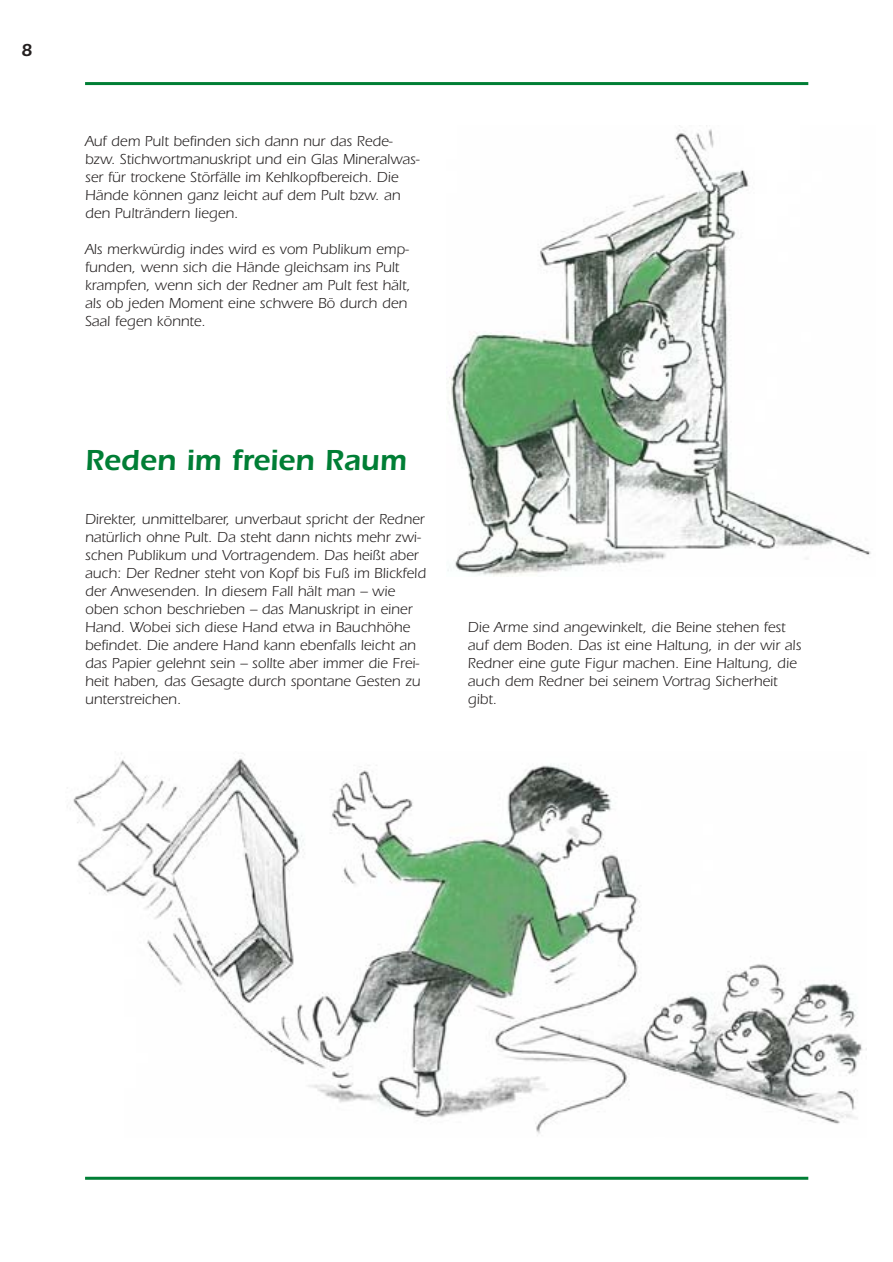
<style>
.page{position:relative;width:893px;height:1262px;background:#fff}
.page>*{position:absolute;margin:0;border:0;box-sizing:border-box;transform-origin:0 0}
.t1{font:600 30px "Itc Eras";color:#007e35}
.t2{font:600 18px "Itc Eras";color:#231f1f}
.t3{font:15px/18px "Itc Eras";color:#231f1f}
</style>
<div class="page">
<hr style="left:85px;top:82px;width:723px;height:3px;background:#007e35">
<hr style="left:85px;top:1176px;width:723px;height:3px;background:#007e35">
<img style="left:447px;top:125px;width:424px;height:451px">
<img style="left:70px;top:753px;width:793px;height:381px">
<p class="t2" style="left:21px;top:44px;width:13px">8</p>
<p class="t3" style="left:85px;top:133px;width:336px">Auf dem Pult befinden sich dann nur das Rede&shy;bzw. Stichwortmanuskript und ein Glas Mineralwas&shy;ser für trockene Störfälle im Kehlkopfbereich. Die Hände können ganz leicht auf dem Pult bzw. an den Pulträndern liegen.</p>
<p class="t3" style="left:85px;top:241px;width:327px">Als merkwürdig indes wird es vom Publikum emp&shy;funden, wenn sich die Hände gleichsam ins Pult krampfen, wenn sich der Redner am Pult fest hält, als ob jeden Moment eine schwere Bö durch den Saal fegen könnte.</p>
<h1 class="t1" style="left:85px;top:450px;width:323px">Reden im freien Raum</h1>
<p class="t3" style="left:85px;top:511px;width:342px">Direkter, unmittelbarer, unverbaut spricht der Redner natürlich ohne Pult. Da steht dann nichts mehr zwi&shy;schen Publikum und Vortragendem. Das heißt aber auch: Der Redner steht von Kopf bis Fuß im Blickfeld der Anwesenden. In diesem Fall hält man – wie oben schon beschrieben – das Manuskript in einer Hand. Wobei sich diese Hand etwa in Bauchhöhe befindet. Die andere Hand kann ebenfalls leicht an das Papier gelehnt sein – sollte aber immer die Frei&shy;heit haben, das Gesagte durch spontane Gesten zu unterstreichen.</p>
<p class="t3" style="left:468px;top:619px;width:335px">Die Arme sind angewinkelt, die Beine stehen fest auf dem Boden. Das ist eine Haltung, in der wir als Redner eine gute Figur machen. Eine Haltung, die auch dem Redner bei seinem Vortrag Sicherheit gibt.</p>
</div>
